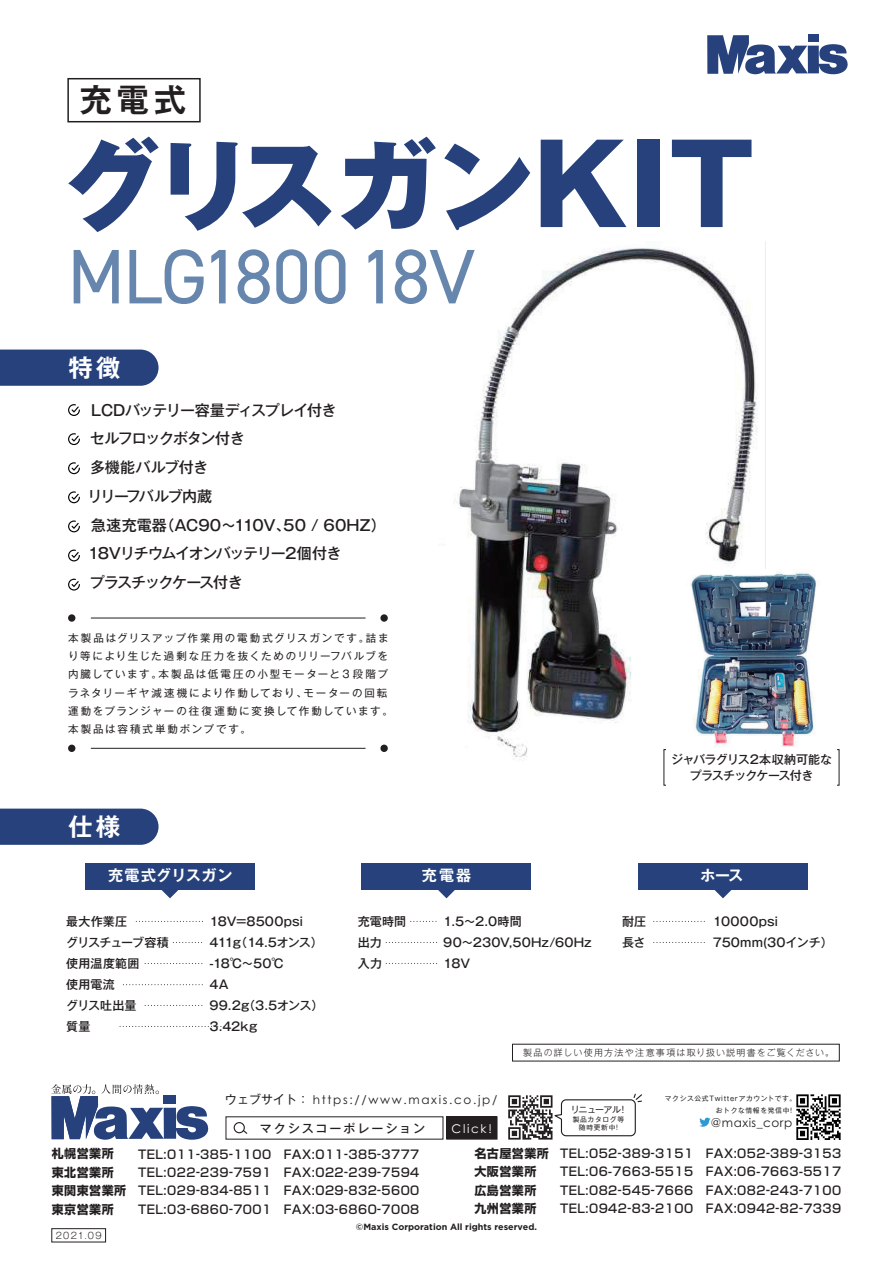
<style>
.page{position:relative;width:893px;height:1263px;background:#fff}
.page>*{position:absolute;margin:0;border:0;box-sizing:border-box;transform-origin:0 0}
.t1{font:800 98.85px "Gothic MB101 Pro";letter-spacing:-.045em;color:#26417b}
.t2{font:77.4px "DIN2014";letter-spacing:-.015em;color:#6786ad}
.t3{font:700 31.95px "Gothic MB101 Pro De";color:#231f20}
.t4{font:700 24.45px "Gothic MB101 Pro De";color:#fff}
.t5{font:500 15px/28.8px "Gothic MB101 Pro";letter-spacing:-.075em;color:#231f20}
.t6{font:500 15px "Gothic MB101 Pro";letter-spacing:.005em;color:#231f20}
.t7{font:500 15px "Gothic MB101 Pro";letter-spacing:-.055em;color:#231f20}
.t8{font:700 15px "Gothic MB101 Pro De";letter-spacing:.055em;color:#fff}
.t9{font:500 15px "Gothic MB101 Pro";letter-spacing:-.08em;color:#231f20}
.t10{font:500 15px "Gothic MB101 Pro";letter-spacing:-.01em;color:#231f20}
.t11{font:500 12px "Shin Go Pro";letter-spacing:.04em;color:#231f20}
.t12{font:500 12px/21px "Gothic MB101 Pro";letter-spacing:.005em;color:#231f20}
.t13{font:700 12px "Shin Go Pro";letter-spacing:.04em;color:#231f20}
.t14{font:12px "Century Gothic Pro";letter-spacing:.14em;color:#231f20}
.t15{font:500 12px/16.5px "Gothic MB101 Pro";letter-spacing:-.05em;color:#231f20;text-align:center}
.t16{font:500 12px "Gothic MB101 Pro";letter-spacing:.16em;color:#231f20}
.t17{font:12px "Century Gothic Pro";letter-spacing:.04em;color:#231f20}
.t18{font:12px "Century Gothic Pro";letter-spacing:.14em;color:#fff}
.t19{font:10.5px/18.3px "Gothic MB101 Pro";letter-spacing:.16em;color:#231f20}
.t20{font:300 9px "Gothic MB101 Pro";letter-spacing:.13em;color:#231f20}
.t21{font:700 9px "Gotham";color:#231f20}
.t22{font:9px "Gothic MB101 Pro";letter-spacing:-.06em;color:#231f20}
.t23{font:6.75px/11.2px "Gothic MB101 Pro";letter-spacing:.1em;color:#231f20;text-align:right}
.s1{font-size:108.75px}
.s2{font-family:"Gothic MB101 Pro"}
</style>
<div class="page">
<img style="left:454px;top:242px;width:312px;height:529px">
<div style="left:0;top:350px;width:159px;height:36px;background:#26417b"></div>
<svg style="left:51px;top:1084px;width:157px;height:56px"></svg>
<div style="left:447px;top:1117px;width:50px;height:22px;background:#231f20"></div>
<div style="left:446px;top:1116px;width:51px;height:23px;border:1px solid #231f20"></div>
<div style="left:234px;top:1122px;width:11px;height:11px;border:1px solid #231f20;border-radius:50%"></div>
<svg style="left:242px;top:1129px;width:6px;height:5px"></svg>
<svg style="left:508px;top:1093px;width:134px;height:46px"></svg>
<svg style="left:699px;top:1117px;width:11px;height:10px"></svg>
<img style="left:796px;top:1095px;width:45px;height:44px">
<div style="left:0;top:809px;width:159px;height:36px;background:#26417b"></div>
<svg style="left:707px;top:35px;width:141px;height:39px"></svg>
<div style="left:67px;top:78px;width:134px;height:44px;border:2px solid #231f20"></div>
<svg style="left:68px;top:404px;width:12px;height:12px"></svg>
<svg style="left:68px;top:433px;width:12px;height:12px"></svg>
<svg style="left:68px;top:462px;width:12px;height:12px"></svg>
<svg style="left:68px;top:491px;width:12px;height:12px"></svg>
<svg style="left:68px;top:520px;width:12px;height:12px"></svg>
<svg style="left:68px;top:550px;width:12px;height:11px"></svg>
<svg style="left:68px;top:579px;width:12px;height:11px"></svg>
<hr style="left:91px;top:618px;width:275px;height:1px;background:#231f20">
<div style="left:68px;top:614px;width:7px;height:8px;background:#231f20;border-radius:50%"></div>
<div style="left:380px;top:614px;width:8px;height:8px;background:#231f20;border-radius:50%"></div>
<hr style="left:91px;top:748px;width:275px;height:1px;background:#231f20">
<div style="left:68px;top:745px;width:7px;height:7px;background:#231f20;border-radius:50%"></div>
<div style="left:380px;top:745px;width:8px;height:7px;background:#231f20;border-radius:50%"></div>
<div style="left:638px;top:863px;width:170px;height:26px;background:#26417b"></div>
<svg style="left:711px;top:889px;width:24px;height:9px"></svg>
<div style="left:85px;top:863px;width:170px;height:26px;background:#26417b"></div>
<svg style="left:158px;top:889px;width:24px;height:9px"></svg>
<div style="left:361px;top:863px;width:170px;height:26px;background:#26417b"></div>
<svg style="left:435px;top:889px;width:23px;height:9px"></svg>
<svg style="left:120px;top:1026px;width:105px;height:1px"></svg>
<svg style="left:136px;top:921px;width:67px;height:1px"></svg>
<svg style="left:411px;top:921px;width:26px;height:1px"></svg>
<svg style="left:386px;top:942px;width:52px;height:1px"></svg>
<svg style="left:654px;top:921px;width:51px;height:1px"></svg>
<svg style="left:654px;top:942px;width:51px;height:1px"></svg>
<svg style="left:386px;top:963px;width:52px;height:1px"></svg>
<svg style="left:145px;top:963px;width:58px;height:1px"></svg>
<svg style="left:145px;top:1005px;width:58px;height:1px"></svg>
<svg style="left:123px;top:984px;width:80px;height:1px"></svg>
<svg style="left:173px;top:942px;width:30px;height:1px"></svg>
<div style="left:52px;top:1228px;width:54px;height:14px;border:1px solid #231f20"></div>
<img style="left:681px;top:569px;width:136px;height:181px">
<h3 class="t3" style="left:80px;top:74px;width:108px">充電式</h3>
<h1 class="t1" style="left:62px;top:103px;width:692px">グリスガン<span class="s1">KIT</span></h1>
<h2 class="t2" style="left:67px;top:228px;width:410px">MLG180018V</h2>
<h3 class="t4" style="left:68px;top:347px;width:54px">特徴</h3>
<p class="t7" style="left:91px;top:398px;width:247px">LCDバッテリー容量ディスプレイ付き</p>
<p class="t5" style="left:90px;top:422px;width:156px">セルフロックボタン付き</p>
<p class="t10" style="left:90px;top:455px;width:120px">多機能バルブ付き</p>
<p class="t9" style="left:88px;top:484px;width:126px">リリーフバルブ内蔵</p>
<p class="t6" style="left:91px;top:512px;width:296px">急速充電器（AC90～110V、50 / 60HZ）</p>
<p class="t5" style="left:88px;top:537px;width:255px">18Vリチウムイオンバッテリー2個付きプラスチックケース付き</p>
<p class="t19" style="left:68px;top:627px;width:326px">本製品はグリスアップ作業用の電動式グリスガンです。詰まり等により生じた過剰な圧力を抜くためのリリーフバルブを内臓しています。本製品は低電圧の小型モーターと３段階プラネタリーギヤ減速機により作動しており、モーターの回転運動をプランジャーの往復運動に変換して作動しています。本製品は容積式単動ポンプです。</p>
<h3 class="t4" style="left:69px;top:806px;width:53px">仕様</h3>
<p class="t15" style="left:671px;top:750px;width:162px">ジャバラグリス2本収納可能なプラスチックケース付き</p>
<p class="t8" style="left:108px;top:863px;width:126px">充電式グリスガン</p>
<p class="t8" style="left:422px;top:863px;width:51px">充電器</p>
<p class="t8" style="left:701px;top:863px;width:44px">ホース</p>
<p class="t12" style="left:66px;top:909px;width:104px">最大作業圧<br>グリスチューブ容積使用温度範囲<br>使用電流<br>グリス吐出量<br>質量</p>
<p class="t12" style="left:210px;top:909px;width:115px">18V=8500psi<br>411g（14.5オンス）-18℃～50℃<br>4A<br>99.2g（3.5オンス）<br>3.42kg</p>
<p class="t12" style="left:443px;top:909px;width:150px">1.5～2.0時間<br>90～230V,50Hz/60Hz<br>18V</p>
<p class="t12" style="left:713px;top:909px;width:121px">10000psi<br>750mm(30インチ）</p>
<p class="t12" style="left:358px;top:909px;width:50px">充電時間出力<br>入力</p>
<p class="t12" style="left:622px;top:909px;width:25px">耐圧長さ</p>
<p class="t20" style="left:523px;top:1045px;width:313px">製品の詳しい使用方法や注意事項は取り扱い説明書をご覧ください。</p>
<p class="t14" style="left:225px;top:1092px;width:274px"><span class="s2">ウェブサイト：</span> https://www.maxis.co.jp/</p>
<p class="t18" style="left:452px;top:1121px;width:42px">Click!</p>
<p class="t16" style="left:260px;top:1118px;width:167px">マクシスコーポレーション</p>
<p class="t22" style="left:571px;top:1102px;width:55px">リニューアル!</p>
<p class="t23" style="left:573px;top:1114px;width:53px;line-height:8.2px;text-align:center">製品カタログ等随時更新中!</p>
<p class="t23" style="left:665px;top:1092px;width:133px">マクシス公式Twitterアカウントです。おトクな情報を発信中！</p>
<p class="t17" style="left:711px;top:1115px;width:83px">@maxis_corp</p>
<p class="t13" style="left:52px;top:1144px;width:63px">札幌営業所</p>
<p class="t11" style="left:138px;top:1144px;width:135px">TEL:011-385-1100</p>
<p class="t11" style="left:284px;top:1144px;width:137px">FAX:011-385-3777</p>
<p class="t13" style="left:474px;top:1144px;width:76px">名古屋営業所</p>
<p class="t11" style="left:560px;top:1144px;width:135px">TEL:052-389-3151</p>
<p class="t11" style="left:706px;top:1144px;width:137px">FAX:052-389-3153</p>
<p class="t13" style="left:52px;top:1163px;width:63px">東北営業所</p>
<p class="t11" style="left:138px;top:1162px;width:135px">TEL:022-239-7591</p>
<p class="t11" style="left:284px;top:1162px;width:137px">FAX:022-239-7594</p>
<p class="t13" style="left:474px;top:1162px;width:63px">大阪営業所</p>
<p class="t11" style="left:560px;top:1162px;width:135px">TEL:06-7663-5515</p>
<p class="t11" style="left:706px;top:1162px;width:137px">FAX:06-7663-5517</p>
<p class="t13" style="left:52px;top:1181px;width:76px">東関東営業所</p>
<p class="t11" style="left:138px;top:1181px;width:135px">TEL:029-834-8511</p>
<p class="t11" style="left:284px;top:1181px;width:137px">FAX:029-832-5600</p>
<p class="t13" style="left:474px;top:1181px;width:63px">広島営業所</p>
<p class="t11" style="left:560px;top:1180px;width:135px">TEL:082-545-7666</p>
<p class="t11" style="left:706px;top:1180px;width:137px">FAX:082-243-7100</p>
<p class="t13" style="left:52px;top:1199px;width:63px">東京営業所</p>
<p class="t11" style="left:138px;top:1199px;width:135px">TEL:03-6860-7001</p>
<p class="t11" style="left:284px;top:1199px;width:137px">FAX:03-6860-7008</p>
<p class="t13" style="left:474px;top:1199px;width:63px">九州営業所</p>
<p class="t11" style="left:560px;top:1199px;width:135px">TEL:0942-83-2100</p>
<p class="t11" style="left:706px;top:1199px;width:137px">FAX:0942-82-7339</p>
<p class="t20" style="left:56px;top:1228px;width:47px">2021.09</p>
<p class="t21" style="left:356px;top:1221px;width:183px">©Maxis Corporation All rights reserved.</p>
</div>
